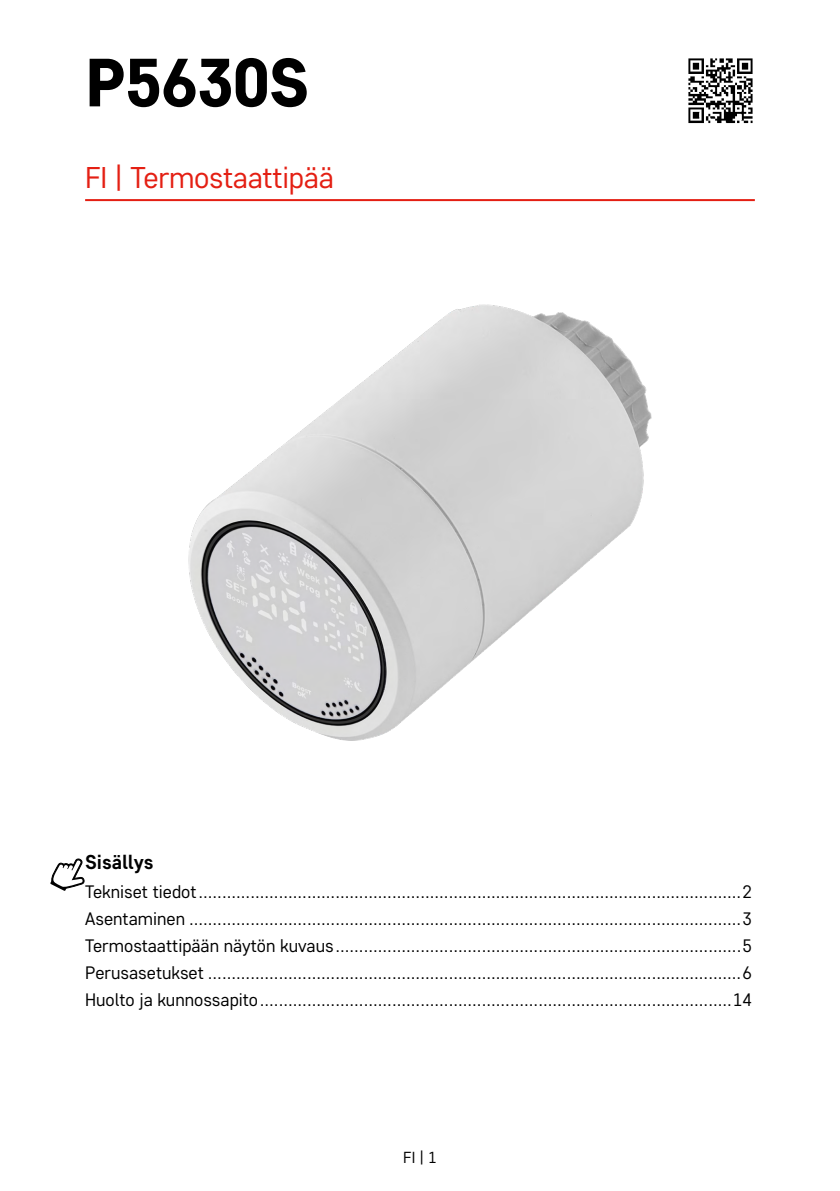
<style>
.page{position:relative;width:840px;height:1191px;background:#fff}
.page>*{position:absolute;margin:0;border:0;box-sizing:border-box;transform-origin:0 0}
.t1{font:800 68px "Core Sans D65";letter-spacing:-.02em;color:#000}
.t2{font:30px "Core Sans D35";letter-spacing:-.01em;color:#e41f13}
.t3{font:700 20px "Core Sans D55";color:#000}
.t4{font:18px/26.8px "Core Sans D35";color:#000;text-align:justify}
.t5{font:16px "Core Sans D35";color:#000}
</style>
<div class="page">
<hr style="left:85px;top:199px;width:669px;height:2px;background:#e41f13">
<img style="left:188px;top:304px;width:464px;height:437px">
<img style="left:688px;top:58px;width:65px;height:66px">
<svg style="left:50px;top:858px;width:35px;height:33px"></svg>
<h1 class="t1" style="left:85px;top:38px;width:225px">P5630S</h1>
<h2 class="t2" style="left:85px;top:158px;width:250px">FI | Termostaattipää</h2>
<p class="t3" style="left:85px;top:848px;width:70px">Sisällys</p>
<p class="t4" style="left:85px;top:878px;width:668px">Tekniset tiedot...................................................................................................................2<br>Asentaminen .....................................................................................................................3<br>Termostaattipään näytön kuvaus......................................................................................5<br>Perusasetukset .................................................................................................................6<br>Huolto ja kunnossapito....................................................................................................14</p>
<p class="t5" style="left:403px;top:1146px;width:35px">FI | 1</p>
</div>
